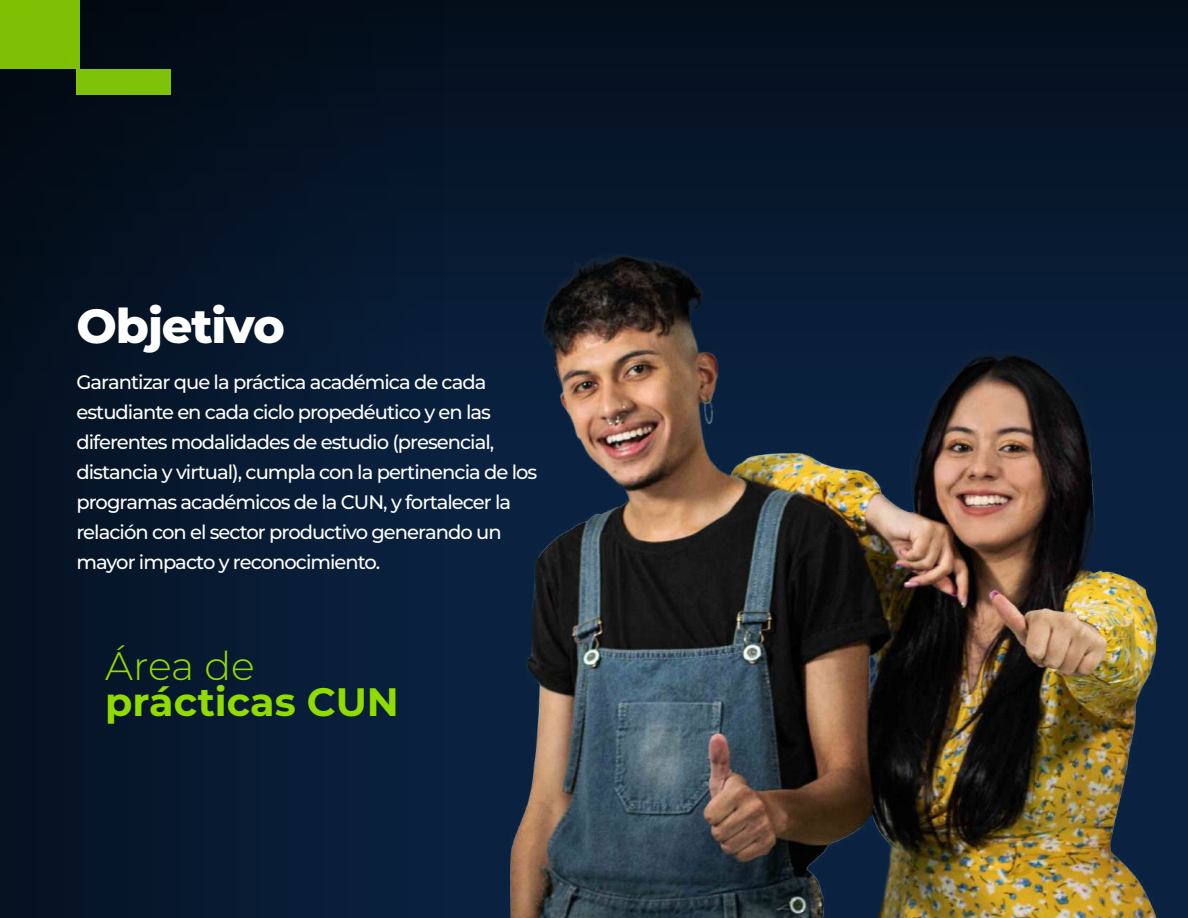
<style>
.page{position:relative;width:1188px;height:918px;background:#fff}
.page>*{position:absolute;margin:0;border:0;box-sizing:border-box;transform-origin:0 0}
.t1{font:800 47.85px "Montserrat";letter-spacing:-.025em;color:#fff}
.t2{font:700 39.6px "Montserrat";color:#91dc00}
.t3{font:300 39.6px "Montserrat";letter-spacing:-.005em;color:#91dc00}
.t4{font:500 19.5px/30px "Montserrat";letter-spacing:-.05em;color:#fff}
</style>
<div class="page">
<div style="left:0;top:0;width:1188px;height:437px;background:#040f1d"></div>
<div style="left:0;top:0;width:450px;height:918px;background:linear-gradient(to bottom,#040e19,#07182e)"></div>
<img style="left:209px;top:56px;width:979px;height:862px">
<div style="left:0;top:0;width:80px;height:69px;background:#7dbf02"></div>
<div style="left:76px;top:69px;width:95px;height:25px;background:#7fc308"></div>
<h1 class="t1" style="left:76px;top:291px;width:210px">Objetivo</h1>
<p class="t4" style="left:76px;top:366px;width:462px">Garantizar que la práctica académica de cada estudiante en cada ciclo propedéutico y en las diferentes modalidades de estudio (presencial, distancia y virtual), cumpla con la pertinencia de los programas académicos de la CUN, y fortalecer la relación con el sector productivo generando un mayor impacto y reconocimiento.</p>
<h2 class="t3" style="left:105px;top:639px;width:151px">Área de</h2>
<h2 class="t2" style="left:105px;top:674px;width:295px">prácticas CUN</h2>
</div>
